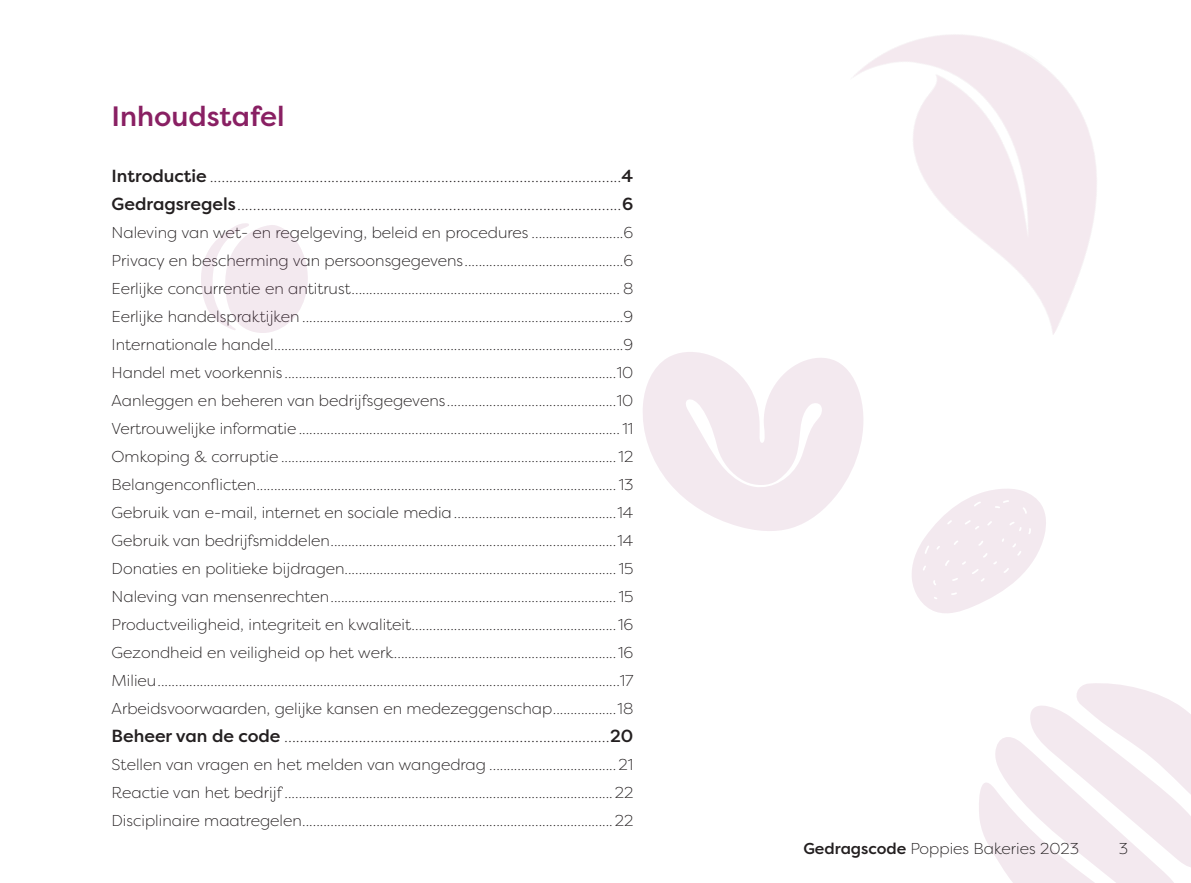
<style>
.page{position:relative;width:1191px;height:883px;background:#fff}
.page>*{position:absolute;margin:0;border:0;box-sizing:border-box;transform-origin:0 0}
.t1{font:500 28px "Filson Pro";color:#892063}
.t2{font:300 17.5px/28px "Filson Pro";color:#231f20}
.t3{font:300 15.75px/28px "Filson Pro";color:#231f20;text-align:justify}
.s1{font-weight:500}
</style>
<div class="page">
<svg style="left:979px;top:683px;width:212px;height:200px"></svg>
<svg style="left:201px;top:223px;width:107px;height:110px"></svg>
<svg style="left:643px;top:352px;width:220px;height:179px"></svg>
<svg style="left:912px;top:489px;width:134px;height:124px"></svg>
<h1 class="t1" style="left:112px;top:97px;width:174px">Inhoudstafel</h1>
<p class="t2" style="left:112px;top:162px;width:523px"><span class="s1">Introductie</span> .........................................................................................................<span class="s1">4<br>Gedragsregels</span>..................................................................................................<span class="s1">6</span></p>
<p class="t3" style="left:112px;top:218px;width:523px">Naleving van wet- en regelgeving, beleid en procedures ..........................6<br>Privacy en bescherming van persoonsgegevens.............................................6<br>Eerlijke concurrentie en antitrust............................................................................ 8<br>Eerlijke handelspraktijken ...........................................................................................9<br>Internationale handel...................................................................................................9<br>Handel met voorkennis ..............................................................................................10<br>Aanleggen en beheren van bedrijfsgegevens................................................10<br>Vertrouwelijke informatie........................................................................................... 11<br>Omkoping &amp; corruptie ...............................................................................................12<br>Belangenconflicten......................................................................................................13<br>Gebruik van e-mail, internet en sociale media..............................................14<br>Gebruik van bedrijfsmiddelen.................................................................................14<br>Donaties en politieke bijdragen.............................................................................15<br>Naleving van mensenrechten.................................................................................15<br>Productveiligheid, integriteit en kwaliteit..........................................................16<br>Gezondheid en veiligheid op het werk...............................................................16<br>Milieu...................................................................................................................................17<br>Arbeidsvoorwaarden, gelijke kansen en medezeggenschap..................18</p>
<p class="t2" style="left:112px;top:722px;width:523px"><span class="s1">Beheer van de code</span> ...................................................................................<span class="s1">20</span></p>
<p class="t3" style="left:112px;top:750px;width:523px">Stellen van vragen en het melden van wangedrag ....................................21<br>Reactie van het bedrijf.............................................................................................22<br>Disciplinaire maatregelen........................................................................................22</p>
<p class="t3" style="left:803px;top:834px;width:277px"><span class="s1">Gedragscode</span> Poppies Bakeries 2023</p>
<p class="t3" style="left:1118px;top:834px;width:11px">3</p>
</div>
